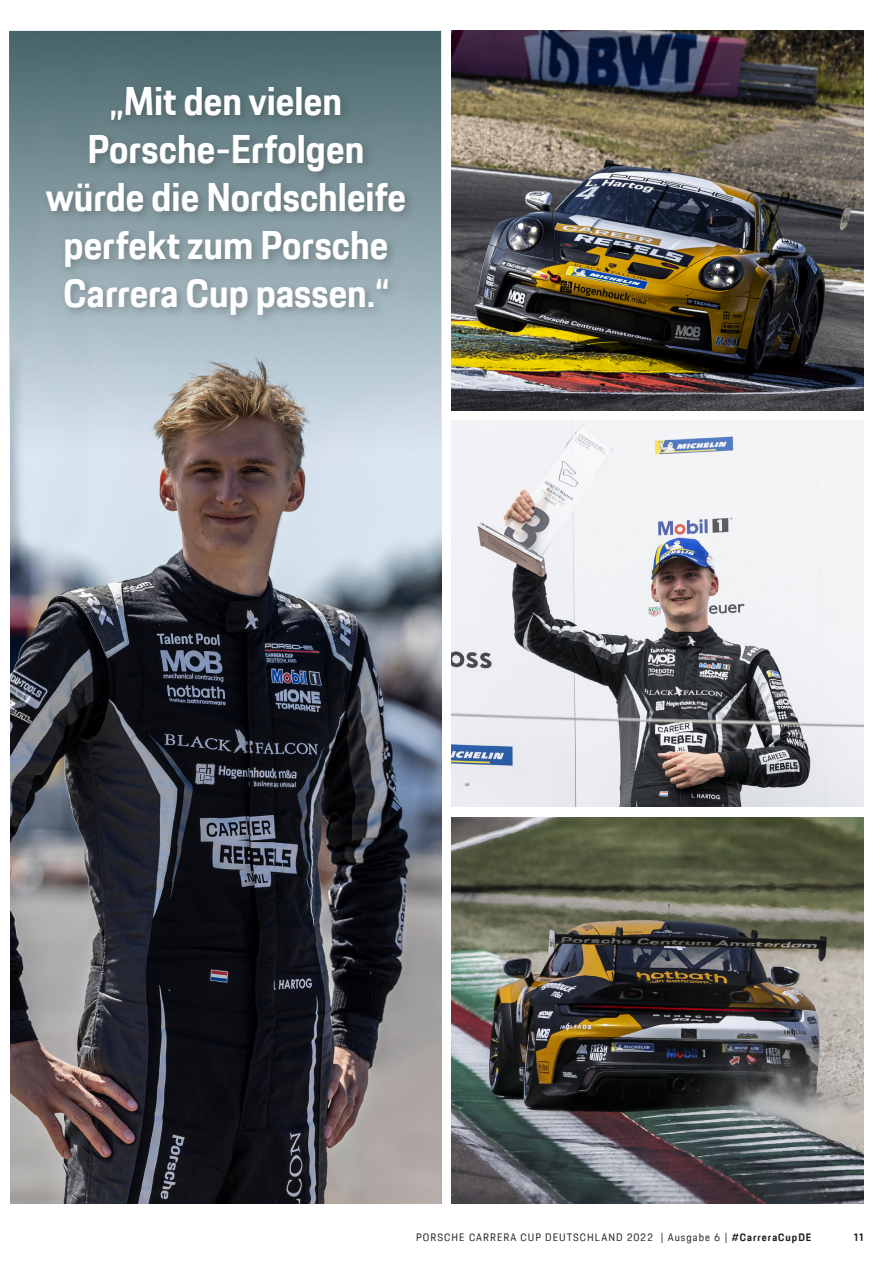
<style>
.page{position:relative;width:893px;height:1263px;background:#fff}
.page>*{position:absolute;margin:0;border:0;box-sizing:border-box;transform-origin:0 0}
.t1{font:700 39px/48px "Porsche Next TT";color:#fff;text-align:center}
.t2{font:10.5px "Porsche Next TT";letter-spacing:.1em;color:#231f20}
.t3{font:700 10.5px "Porsche Next TT";color:#231f20}
.s1{font-weight:700}
</style>
<div class="page">
<img style="left:11px;top:451px;width:430px;height:752px">
<svg style="left:10px;top:31px;width:431px;height:420px;background:#91a2a7"></svg>
<img style="left:452px;top:421px;width:411px;height:385px">
<img style="left:452px;top:818px;width:411px;height:385px">
<img style="left:452px;top:31px;width:411px;height:380px">
<div style="left:42px;top:82px;width:374px;height:244px;background:#231f20;opacity:.3"></div>
<p class="t1" style="left:46px;top:77px;width:362px">„Mit den vielen<br>Porsche-Erfolgen würde die Nordschleife perfekt zum Porsche<br>Carrera Cup passen.“</p>
<p class="t2" style="left:416px;top:1230px;width:397px">PORSCHE CARRERA CUP DEUTSCHLAND 2022 | Ausgabe 6 | <span class="s1">#CarreraCupDE</span></p>
<p class="t3" style="left:854px;top:1230px;width:11px">11</p>
</div>
